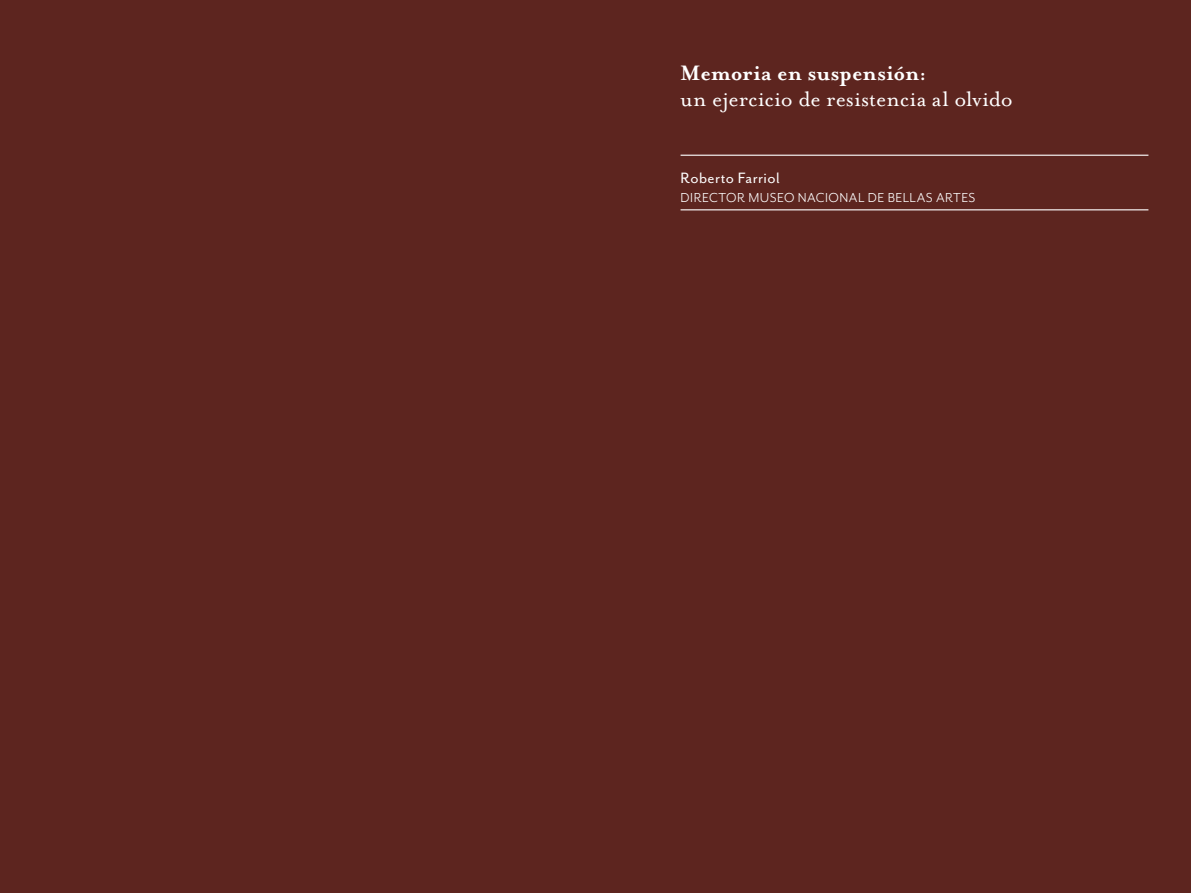
<style>
.page{position:relative;width:1191px;height:893px;background:#5d251f}
.page>*{position:absolute;margin:0;border:0;box-sizing:border-box;transform-origin:0 0}
.t1{font:24px "Mrs Eaves OT";color:#fff}
.t2{font:700 24px "Mrs Eaves OT";letter-spacing:.005em;color:#fff}
.t3{font:17.25px "Mr Eaves San OT";letter-spacing:.02em;color:#fff}
.t4{font:15px "Mr Eaves San OT";letter-spacing:.03em;color:#fff}
</style>
<div class="page">
<hr style="left:680px;top:155px;width:468px;height:1px;background:#fff">
<hr style="left:680px;top:209px;width:468px;height:1px;background:#fff">
<h1 class="t2" style="left:680px;top:59px;width:247px">Memoria en suspensión:</h1>
<h1 class="t1" style="left:680px;top:85px;width:334px">un ejercicio de resistencia al olvido</h1>
<p class="t3" style="left:680px;top:168px;width:101px">Roberto Farriol</p>
<p class="t4" style="left:680px;top:190px;width:296px">DIRECTOR MUSEO NACIONAL DE BELLAS ARTES</p>
</div>
